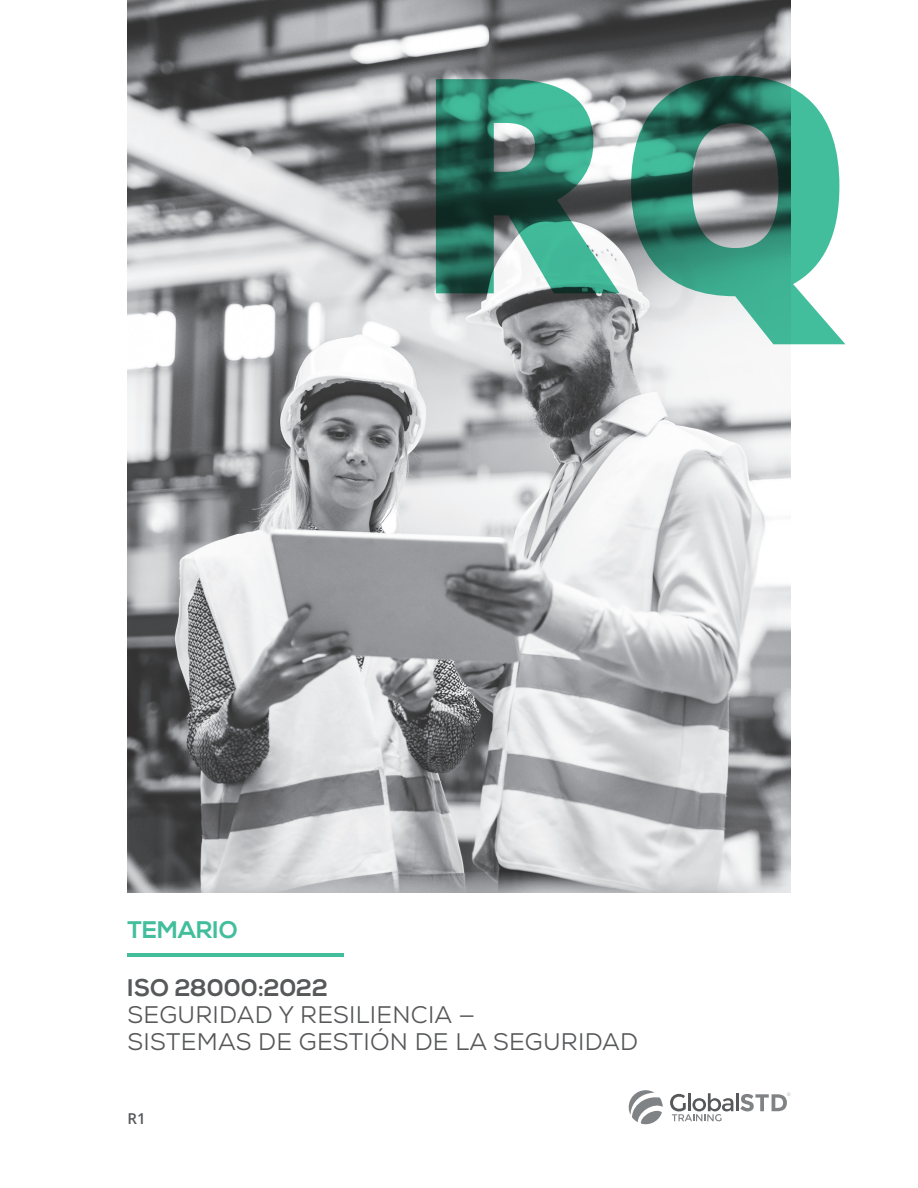
<style>
.page{position:relative;width:918px;height:1188px;background:#fff}
.page>*{position:absolute;margin:0;border:0;box-sizing:border-box;transform-origin:0 0}
.t1{font:800 300px "Open Sans";color:#43be9d}
.t2{font:24px "Nexa";letter-spacing:.01em;color:#57585a}
.t3{font:700 24px "Nexa";letter-spacing:.01em;color:#57585a}
.t4{font:700 24px "Nexa";color:#43be9d}
.t5{font:600 15px "Open Sans";color:#57585a}
</style>
<div class="page">
<img style="left:128px;top:0;width:662px;height:893px">
<hr style="left:736px;top:1093px;width:3px;height:18px;background:#57585a">
<svg style="left:670px;top:1093px;width:63px;height:28px"></svg>
<svg style="left:629px;top:1090px;width:34px;height:34px"></svg>
<svg style="left:740px;top:1093px;width:50px;height:18px"></svg>
<hr style="left:128px;top:953px;width:216px;height:3px;background:#43be9d">
<h1 class="t1" style="left:413px;top:-44px;width:444px">RQ</h1>
<p class="t4" style="left:128px;top:916px;width:112px">TEMARIO</p>
<p class="t3" style="left:128px;top:974px;width:202px">ISO 28000:2022</p>
<p class="t2" style="left:128px;top:999px;width:349px">SEGURIDAD Y RESILIENCIA —</p>
<p class="t2" style="left:128px;top:1026px;width:512px">SISTEMAS DE GESTIÓN DE LA SEGURIDAD</p>
<p class="t5" style="left:128px;top:1108px;width:20px">R1</p>
</div>
